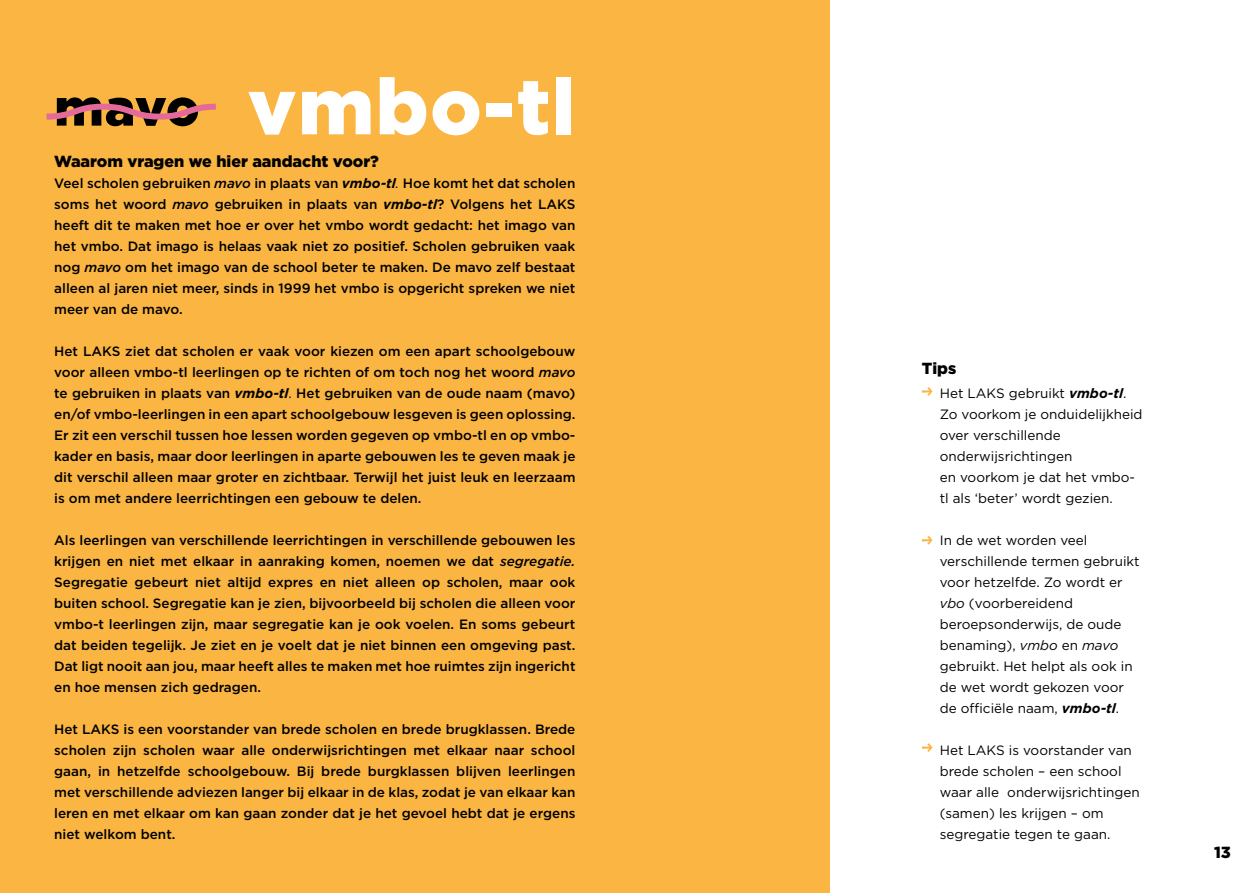
<style>
.page{position:relative;width:1259px;height:893px;background:#fff}
.page>*{position:absolute;margin:0;border:0;box-sizing:border-box;transform-origin:0 0}
.t1{font:900 78.45px "Gotham";letter-spacing:.02em;color:#fff}
.t2{font:900 16.05px "Gotham";color:#000}
.t3{font:500 13.5px/21px "Gotham";color:#000;text-align:justify}
.t4{font:13.5px/21px "Gotham";color:#000}
.s1{font-size:51px;color:#000}
.s2{font-style:italic}
.s3{font-weight:700;font-style:italic}
.s4{font-weight:400;font-style:italic}
.s5{font-weight:400}
</style>
<div class="page">
<div style="left:0;top:0;width:829px;height:893px;background:#fab542"></div>
<svg style="left:922px;top:387px;width:10px;height:9px"></svg>
<svg style="left:922px;top:536px;width:10px;height:9px"></svg>
<svg style="left:922px;top:743px;width:10px;height:9px"></svg>
<svg style="left:46px;top:103px;width:170px;height:17px"></svg>
<h1 class="t1" style="left:54px;top:52px;width:523px"><span class="s1">mavo</span> vmbo-tl</h1>
<p class="t2" style="left:54px;top:150px;width:326px">Waarom vragen we hier aandacht voor?</p>
<p class="t3" style="left:54px;top:172px;width:523px">Veel scholen gebruiken <span class="s2">mavo</span> in plaats van <span class="s3">vmbo-tl</span><span class="s4">.</span> Hoe komt het dat scholen soms het woord <span class="s2">mavo</span> gebruiken in plaats van <span class="s3">vmbo-tl</span>? Volgens het LAKS heeft dit te maken met hoe er over het vmbo wordt gedacht: het imago van het vmbo. Dat imago is helaas vaak niet zo positief. Scholen gebruiken vaak nog <span class="s2">mavo</span> om het imago van de school beter te maken. De mavo zelf bestaat alleen al jaren niet meer, sinds in 1999 het vmbo is opgericht spreken we niet meer van de mavo.</p>
<p class="t3" style="left:54px;top:341px;width:523px">Het LAKS ziet dat scholen er vaak voor kiezen om een apart schoolgebouw voor alleen vmbo-tl leerlingen op te richten of om toch nog het woord <span class="s2">mavo </span>te gebruiken in plaats van <span class="s3">vmbo-tl</span><span class="s5">.</span> Het gebruiken van de oude naam (mavo) en/of vmbo-leerlingen in een apart schoolgebouw lesgeven is geen oplossing.<br>Er zit een verschil tussen hoe lessen worden gegeven op vmbo-tl en op vmbo&shy;kader en basis, maar door leerlingen in aparte gebouwen les te geven maak je dit verschil alleen maar groter en zichtbaar. Terwijl het juist leuk en leerzaam is om met andere leerrichtingen een gebouw te delen.</p>
<p class="t3" style="left:54px;top:530px;width:523px">Als leerlingen van verschillende leerrichtingen in verschillende gebouwen les krijgen en niet met elkaar in aanraking komen, noemen we dat <span class="s2">segregatie.<br></span>Segregatie gebeurt niet altijd expres en niet alleen op scholen, maar ook buiten school. Segregatie kan je zien, bijvoorbeeld bij scholen die alleen voor vmbo-t leerlingen zijn, maar segregatie kan je ook voelen. En soms gebeurt dat beiden tegelijk. Je ziet en je voelt dat je niet binnen een omgeving past.<br>Dat ligt nooit aan jou, maar heeft alles te maken met hoe ruimtes zijn ingericht en hoe mensen zich gedragen.</p>
<p class="t3" style="left:54px;top:719px;width:523px">Het LAKS is een voorstander van brede scholen en brede brugklassen. Brede scholen zijn scholen waar alle onderwijsrichtingen met elkaar naar school gaan, in hetzelfde schoolgebouw. Bij brede burgklassen blijven leerlingen met verschillende adviezen langer bij elkaar in de klas, zodat je van elkaar kan leren en met elkaar om kan gaan zonder dat je het gevoel hebt dat je ergens niet welkom bent.</p>
<p class="t2" style="left:922px;top:357px;width:36px">Tips</p>
<p class="t4" style="left:939px;top:382px;width:204px">Het LAKS gebruikt <span class="s3">vmbo-tl</span>.<br>Zo voorkom je onduidelijkheid over verschillende onderwijsrichtingen<br>en voorkom je dat het vmbo&shy;tl als ‘beter’ wordt gezien.</p>
<p class="t4" style="left:939px;top:529px;width:201px">In de wet worden veel verschillende termen gebruikt voor hetzelfde. Zo wordt er <span class="s2">vbo</span> (voorbereidend beroepsonderwijs, de oude benaming), <span class="s2">vmbo</span> en <span class="s2">mavo </span>gebruikt. Het helpt als ook in de wet wordt gekozen voor de officiële naam, <span class="s3">vmbo-tl</span>.</p>
<p class="t4" style="left:939px;top:739px;width:202px">Het LAKS is voorstander van brede scholen – een school waar alle onderwijsrichtingen (samen) les krijgen – om segregatie tegen te gaan.</p>
<p class="t2" style="left:1214px;top:842px;width:18px">13</p>
</div>
